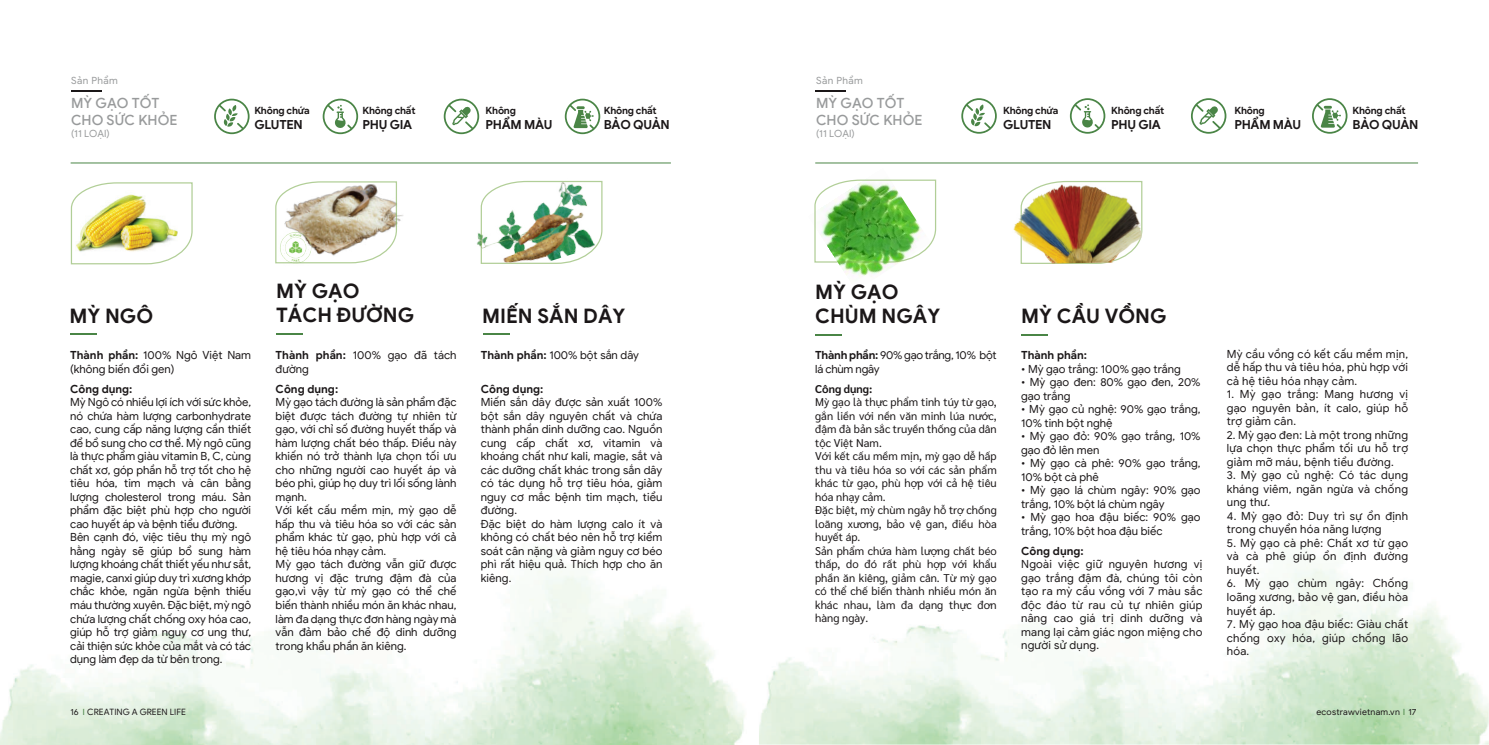
<style>
.page{position:relative;width:1489px;height:745px;background:#fff}
.page>*{position:absolute;margin:0;border:0;box-sizing:border-box;transform-origin:0 0}
.t1{font:700 20px/24px "Google Sans";color:#1b1718}
.t2{font:500 14.12px/16.9px "Google Sans";color:#989a9b}
.t3{font:700 12.5px "Google Sans";letter-spacing:-.025em;color:#1b1718}
.t4{font:11.25px/13.5px "Google Sans";color:#1b1718}
.t5{font:11.25px/13.5px "Sarabun";color:#1b1718}
.t6{font:11.25px/13.5px "Google Sans";letter-spacing:.02em;color:#1b1718}
.t7{font:700 11.25px "Google Sans";color:#1b1718}
.t8{font:11.25px/13.5px "Google Sans";letter-spacing:-.02em;color:#1b1718}
.t9{font:700 11.25px "Sarabun";color:#1b1718}
.t10{font:700 10px "Google Sans";letter-spacing:-.025em;color:#1b1718}
.t11{font:9.88px "Google Sans";letter-spacing:.04em;color:#989a9b}
.t12{font:8.75px "Google Sans";color:#1b1718}
.t13{font:8.75px "Google Sans";letter-spacing:.025em;color:#1b1718}
.s1{font-weight:700}
.s2{font-family:"Sarabun";color:#4a8646}
.s3{font-family:"Sarabun";color:#4a8546}
</style>
<div class="page">
<img style="left:838px;top:263px;width:59px;height:14px">
<img style="left:814px;top:179px;width:122px;height:84px">
<svg style="left:1055px;top:181px;width:87px;height:1px"></svg>
<hr style="left:815px;top:90px;width:30px;height:2px;background:#1b1718">
<hr style="left:71px;top:90px;width:30px;height:2px;background:#1b1718">
<hr style="left:815px;top:162px;width:602px;height:1px;background:#4a8546">
<svg style="left:961px;top:98px;width:35px;height:36px"></svg>
<svg style="left:1069px;top:98px;width:36px;height:36px"></svg>
<svg style="left:1191px;top:98px;width:35px;height:36px"></svg>
<svg style="left:1312px;top:98px;width:35px;height:36px"></svg>
<svg style="left:214px;top:99px;width:35px;height:35px"></svg>
<svg style="left:323px;top:99px;width:35px;height:35px"></svg>
<svg style="left:444px;top:99px;width:35px;height:35px"></svg>
<svg style="left:565px;top:99px;width:35px;height:35px"></svg>
<hr style="left:815px;top:333px;width:26px;height:2px;background:#4a8546">
<hr style="left:1021px;top:333px;width:26px;height:2px;background:#4a8546">
<img style="left:759px;top:558px;width:729px;height:186px">
<img style="left:0;top:565px;width:745px;height:179px">
<img style="left:1013px;top:182px;width:130px;height:82px">
<hr style="left:71px;top:162px;width:600px;height:1px;background:#4a8546">
<img style="left:70px;top:182px;width:123px;height:83px">
<svg style="left:275px;top:181px;width:122px;height:83px"></svg>
<img style="left:480px;top:180px;width:123px;height:84px">
<hr style="left:71px;top:333px;width:26px;height:2px;background:#4a8546">
<hr style="left:276px;top:333px;width:27px;height:2px;background:#4a8546">
<hr style="left:483px;top:333px;width:26px;height:2px;background:#4a8546">
<p class="t11" style="left:71px;top:74px;width:48px">Sản Phẩm</p>
<p class="t2" style="left:71px;top:94px;width:108px">MỲ GẠO TỐT<br>CHO SỨC KHỎE</p>
<p class="t11" style="left:71px;top:127px;width:40px">(11 LOẠI)</p>
<p class="t10" style="left:254px;top:103px;width:57px">Không chứa</p>
<p class="t3" style="left:254px;top:116px;width:50px">GLUTEN</p>
<p class="t10" style="left:362px;top:103px;width:54px">Không chất</p>
<p class="t3" style="left:362px;top:116px;width:51px">PHỤ GIA</p>
<p class="t10" style="left:485px;top:103px;width:32px">Không</p>
<p class="t3" style="left:485px;top:116px;width:68px">PHẨM MÀU</p>
<p class="t10" style="left:603px;top:103px;width:54px">Không chất</p>
<p class="t3" style="left:603px;top:116px;width:67px">BẢO QUẢN</p>
<p class="t11" style="left:816px;top:74px;width:48px">Sản Phẩm</p>
<p class="t2" style="left:816px;top:94px;width:108px">MỲ GẠO TỐT<br>CHO SỨC KHỎE</p>
<p class="t11" style="left:816px;top:127px;width:40px">(11 LOẠI)</p>
<p class="t10" style="left:1003px;top:103px;width:57px">Không chứa</p>
<p class="t3" style="left:1003px;top:116px;width:50px">GLUTEN</p>
<p class="t10" style="left:1111px;top:103px;width:54px">Không chất</p>
<p class="t3" style="left:1111px;top:116px;width:51px">PHỤ GIA</p>
<p class="t10" style="left:1234px;top:103px;width:32px">Không</p>
<p class="t3" style="left:1234px;top:116px;width:68px">PHẨM MÀU</p>
<p class="t10" style="left:1352px;top:103px;width:54px">Không chất</p>
<p class="t3" style="left:1352px;top:116px;width:67px">BẢO QUẢN</p>
<h1 class="t1" style="left:69px;top:303px;width:85px">MỲ NGÔ</h1>
<h1 class="t1" style="left:276px;top:279px;width:140px">MỲ GẠO<br>TÁCH ĐƯỜNG</h1>
<h1 class="t1" style="left:482px;top:303px;width:145px">MIẾN SẮN DÂY</h1>
<h1 class="t1" style="left:815px;top:279px;width:126px">MỲ GẠO<br>CHÙM NGÂY</h1>
<h1 class="t1" style="left:1021px;top:303px;width:147px">MỲ CẦU VỒNG</h1>
<p class="t4" style="left:70px;top:348px;width:182px"><span class="s1">Thành phần:</span> 100% Ngô Việt Nam (không biến đổi gen)</p>
<p class="t7" style="left:70px;top:381px;width:64px">Công dụng:</p>
<p class="t4" style="left:70px;top:395px;width:182px">Mỳ Ngô có nhiều lợi ích với sức khỏe, nó chứa hàm lượng carbonhydrate cao, cung cấp năng lượng cần thiết để bổ sung cho cơ thể. Mỳ ngô cũng là thực phẩm giàu vitamin B, C, cùng chất xơ, góp phần hỗ trợ tốt cho hệ tiêu hóa, tim mạch và cân bằng lượng cholesterol trong máu. Sản phẩm đặc biệt phù hợp cho người cao huyết áp và bệnh tiểu đường.<br>Bên cạnh đó, việc tiêu thụ mỳ ngô hằng ngày sẽ giúp bổ sung hàm lượng khoáng chất thiết yếu như sắt, magie, canxi giúp duy trì xương khớp chắc khỏe, ngăn ngừa bệnh thiếu máu thường xuyên. Đặc biệt, mỳ ngô chứa lượng chất chống oxy hóa cao, giúp hỗ trợ giảm nguy cơ ung thư, cải thiện sức khỏe của mắt và có tác dụng làm đẹp da từ bên trong.</p>
<p class="t4" style="left:275px;top:348px;width:182px"><span class="s1">Thành phần:</span> 100% gạo đã tách đường</p>
<p class="t7" style="left:275px;top:381px;width:64px">Công dụng:</p>
<p class="t4" style="left:275px;top:395px;width:182px">Mỳ gạo tách đường là sản phẩm đặc biệt được tách đường tự nhiên từ gạo, với chỉ số đường huyết thấp và hàm lượng chất béo thấp. Điều này khiến nó trở thành lựa chọn tối ưu cho những người cao huyết áp và béo phì, giúp họ duy trì lối sống lành mạnh.<br>Với kết cấu mềm mịn, mỳ gạo dễ hấp thu và tiêu hóa so với các sản phẩm khác từ gạo, phù hợp với cả hệ tiêu hóa nhạy cảm.<br>Mỳ gạo tách đường vẫn giữ được hương vị đặc trưng đậm đà của gạo,vì vậy từ mỳ gạo có thể chế biến thành nhiều món ăn khác nhau, làm đa dạng thực đơn hàng ngày mà vẫn đảm bảo chế độ dinh dưỡng trong khẩu phần ăn kiêng.</p>
<p class="t4" style="left:481px;top:348px;width:160px"><span class="s1">Thành phần:</span> 100% bột sắn dây</p>
<p class="t7" style="left:481px;top:381px;width:64px">Công dụng:</p>
<p class="t4" style="left:481px;top:395px;width:183px">Miến sắn dây được sản xuất 100% bột sắn dây nguyên chất và chứa thành phần dinh dưỡng cao. Nguồn cung cấp chất xơ, vitamin và khoáng chất như kali, magie, sắt và các dưỡng chất khác trong sắn dây có tác dụng hỗ trợ tiêu hóa, giảm nguy cơ mắc bệnh tim mạch, tiểu đường.<br>Đặc biệt do hàm lượng calo ít và không có chất béo nên hỗ trợ kiểm soát cân nặng và giảm nguy cơ béo phì rất hiệu quả. Thích hợp cho ăn kiêng.</p>
<p class="t8" style="left:815px;top:348px;width:183px"><span class="s1">Thành phần:</span> 90% gạo trắng, 10% bột lá chùm ngây</p>
<p class="t7" style="left:1021px;top:348px;width:67px">Thành phần:</p>
<p class="t4" style="left:1021px;top:361px;width:161px">• Mỳ gạo trắng: 100% gạo trắng</p>
<p class="t4" style="left:1021px;top:375px;width:181px">• Mỳ gạo đen: 80% gạo đen, 20% gạo trắng</p>
<p class="t4" style="left:1021px;top:402px;width:181px">• Mỳ gạo củ nghệ: 90% gạo trắng,<br>10% tinh bột nghệ</p>
<p class="t4" style="left:1021px;top:429px;width:181px">• Mỳ gạo đỏ: 90% gạo trắng, 10% gạo đỏ lên men</p>
<p class="t4" style="left:1021px;top:456px;width:181px">• Mỳ gạo cà phê: 90% gạo trắng,<br>10% bột cà phê</p>
<p class="t4" style="left:1021px;top:483px;width:181px">• Mỳ gạo lá chùm ngây: 90% gạo trắng, 10% bột lá chùm ngây</p>
<p class="t4" style="left:1021px;top:510px;width:181px">• Mỳ gạo hoa đậu biếc: 90% gạo trắng, 10% bột hoa đậu biếc</p>
<p class="t9" style="left:815px;top:382px;width:59px">Công dụng:</p>
<p class="t5" style="left:815px;top:395px;width:183px">Mỳ gạo là thực phẩm tinh túy từ gạo, gắn liền với nền văn minh lúa nước, đậm đà bản sắc truyền thống của dân tộc Việt Nam.<br>Với kết cấu mềm mịn, mỳ gạo dễ hấp thu và tiêu hóa so với các sản phẩm khác từ gạo, phù hợp với cả hệ tiêu hóa nhạy cảm.<br>Đặc biệt, mỳ chùm ngây hỗ trợ chống loãng xương, bảo vệ gan, điều hòa huyết áp.<br>Sản phẩm chứa hàm lượng chất béo thấp, do đó rất phù hợp với khẩu phần ăn kiêng, giảm cân. Từ mỳ gạo có thể chế biến thành nhiều món ăn khác nhau, làm đa dạng thực đơn hàng ngày.</p>
<p class="t7" style="left:1021px;top:543px;width:64px">Công dụng:</p>
<p class="t4" style="left:1021px;top:557px;width:183px;text-align:justify">Ngoài việc giữ nguyên hương vị gạo trắng đậm đà, chúng tôi còn tạo ra mỳ cầu vồng với 7 màu sắc độc đáo từ rau củ tự nhiên giúp nâng cao giá trị dinh dưỡng và mang lại cảm giác ngon miệng cho người sử dụng.</p>
<p class="t4" style="left:1226px;top:346px;width:183px;text-align:justify">Mỳ cầu vồng có kết cấu mềm mịn, dễ hấp thu và tiêu hóa, phù hợp với cả hệ tiêu hóa nhạy cảm.</p>
<p class="t4" style="left:1226px;top:387px;width:183px;text-align:justify">1. Mỳ gạo trắng: Mang hương vị gạo nguyên bản, ít calo, giúp hỗ trợ giảm cân.</p>
<p class="t4" style="left:1226px;top:427px;width:183px;text-align:justify">2. Mỳ gạo đen: Là một trong những lựa chọn thực phẩm tối ưu hỗ trợ giảm mỡ máu, bệnh tiểu đường.</p>
<p class="t4" style="left:1226px;top:468px;width:183px;text-align:justify">3. Mỳ gạo củ nghệ: Có tác dụng kháng viêm, ngăn ngừa và chống ung thư.</p>
<p class="t6" style="left:1226px;top:508px;width:183px">4. Mỳ gạo đỏ: Duy trì sự ổn định trong chuyển hóa năng lượng</p>
<p class="t4" style="left:1226px;top:535px;width:183px;text-align:justify">5. Mỳ gạo cà phê: Chất xơ từ gạo và cà phê giúp ổn định đường huyết.</p>
<p class="t4" style="left:1226px;top:576px;width:183px;text-align:justify">6. Mỳ gạo chùm ngây: Chống loãng xương, bảo vệ gan, điều hòa huyết áp.</p>
<p class="t4" style="left:1226px;top:616px;width:183px;text-align:justify">7. Mỳ gạo hoa đậu biếc: Giàu chất chống oxy hóa, giúp chống lão hóa.</p>
<p class="t12" style="left:71px;top:705px;width:117px">16 <span class="s2">I</span> CREATING A GREEN LIFE</p>
<p class="t13" style="left:1316px;top:705px;width:102px">ecostrawvietnam.vn <span class="s3">I</span> 17</p>
</div>
